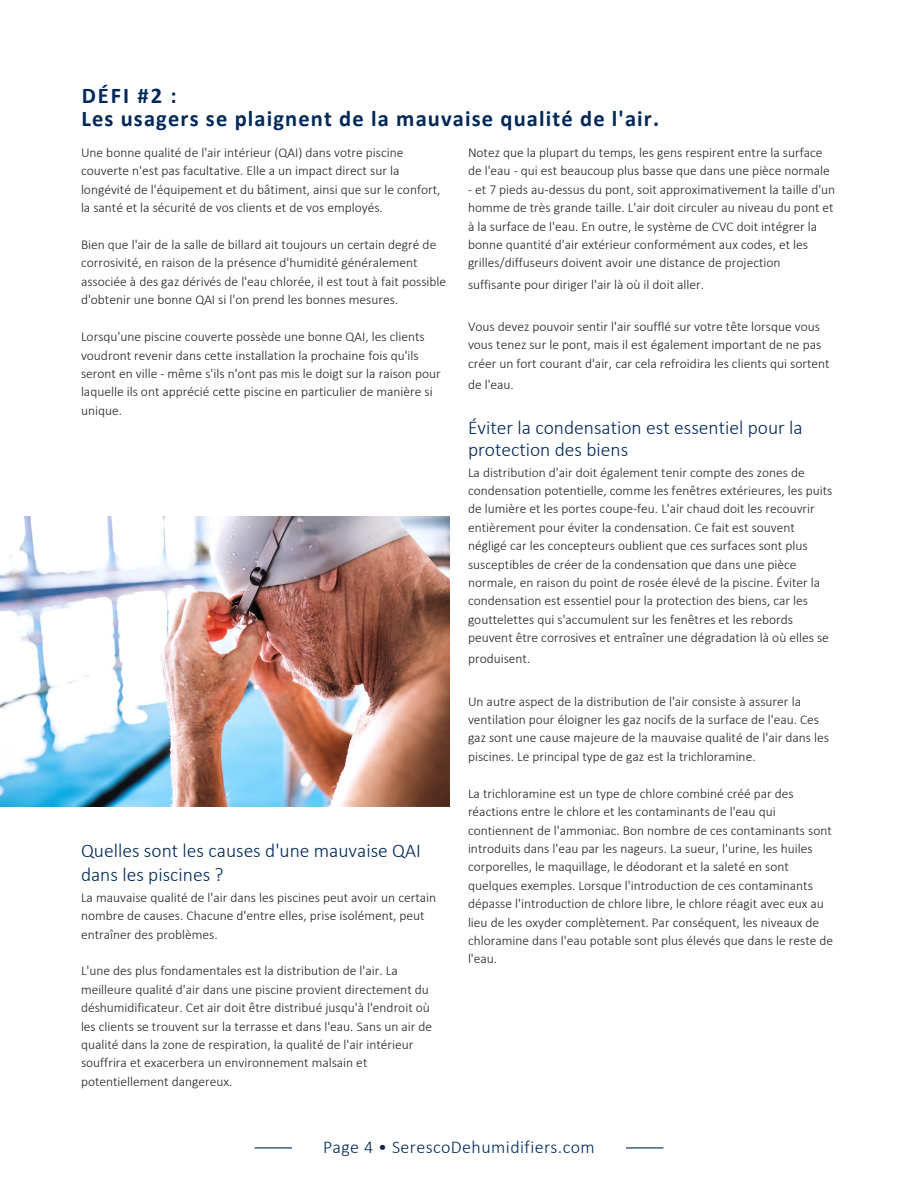
<style>
.page{position:relative;width:918px;height:1188px;background:#fff}
.page>*{position:absolute;margin:0;border:0;box-sizing:border-box;transform-origin:0 0}
.Header_Level_2{font:700 22.5px/22.5px "Calibri";letter-spacing:.05em;color:#002858}
.Body{font:300 19.5px/23.4px "Calibri";color:#002858}
.t1{font:300 18px "Calibri";letter-spacing:.025em;color:#002858}
.Body-2{font:300 13.5px/18.5px "Calibri";color:#231f20}
</style>
<div class="page">
<hr style="left:255px;top:1147px;width:408px;height:1px;background:#002858">
<div style="left:292px;top:1140px;width:334px;height:13px;background:#fff"></div>
<img style="left:0;top:516px;width:450px;height:291px">
<p class="Header_Level_2" style="left:81px;top:84px;width:579px">DÉFI #2 :<br>Les usagers se plaignent de la mauvaise qualité de l'air.</p>
<p class="Body-2" style="left:81px;top:143px;width:361px">Une bonne qualité de l'air intérieur (QAI) dans votre piscine couverte n'est pas facultative. Elle a un impact direct sur la longévité de l'équipement et du bâtiment, ainsi que sur le confort, la santé et la sécurité de vos clients et de vos employés.</p>
<p class="Body-2" style="left:81px;top:235px;width:367px">Bien que l'air de la salle de billard ait toujours un certain degré de corrosivité, en raison de la présence d'humidité généralement associée à des gaz dérivés de l'eau chlorée, il est tout à fait possible d'obtenir une bonne QAI si l'on prend les bonnes mesures.</p>
<p class="Body-2" style="left:81px;top:327px;width:361px">Lorsqu'une piscine couverte possède une bonne QAI, les clients voudront revenir dans cette installation la prochaine fois qu'ils seront en ville - même s'ils n'ont pas mis le doigt sur la raison pour laquelle ils ont apprécié cette piscine en particulier de manière si unique.</p>
<p class="Body-2" style="left:468px;top:143px;width:363px">Notez que la plupart du temps, les gens respirent entre la surface de l'eau - qui est beaucoup plus basse que dans une pièce normale</p>
<p class="Body-2" style="left:468px;top:180px;width:369px">- et 7 pieds au-dessus du pont, soit approximativement la taille d'un homme de très grande taille. L'air doit circuler au niveau du pont et à la surface de l'eau. En outre, le système de CVC doit intégrer la bonne quantité d'air extérieur conformément aux codes, et les grilles/diffuseurs doivent avoir une distance de projection</p>
<p class="Body-2" style="left:468px;top:275px;width:238px">suffisante pour diriger l'air là où il doit aller.</p>
<p class="Body-2" style="left:468px;top:317px;width:363px">Vous devez pouvoir sentir l'air soufflé sur votre tête lorsque vous vous tenez sur le pont, mais il est également important de ne pas créer un fort courant d'air, car cela refroidira les clients qui sortent</p>
<p class="Body-2" style="left:468px;top:375px;width:47px">de l'eau.</p>
<p class="Body" style="left:468px;top:416px;width:336px;line-height:22.5px">Éviter la condensation est essentiel pour la protection des biens</p>
<p class="Body-2" style="left:468px;top:463px;width:366px">La distribution d'air doit également tenir compte des zones de condensation potentielle, comme les fenêtres extérieures, les puits de lumière et les portes coupe-feu. L'air chaud doit les recouvrir entièrement pour éviter la condensation. Ce fait est souvent négligé car les concepteurs oublient que ces surfaces sont plus susceptibles de créer de la condensation que dans une pièce normale, en raison du point de rosée élevé de la piscine. Éviter la condensation est essentiel pour la protection des biens, car les gouttelettes qui s'accumulent sur les fenêtres et les rebords peuvent être corrosives et entraîner une dégradation là où elles se</p>
<p class="Body-2" style="left:468px;top:650px;width:64px">produisent.</p>
<p class="Body-2" style="left:468px;top:692px;width:363px">Un autre aspect de la distribution de l'air consiste à assurer la ventilation pour éloigner les gaz nocifs de la surface de l'eau. Ces gaz sont une cause majeure de la mauvaise qualité de l'air dans les piscines. Le principal type de gaz est la trichloramine.</p>
<p class="Body-2" style="left:468px;top:784px;width:367px">La trichloramine est un type de chlore combiné créé par des réactions entre le chlore et les contaminants de l'eau qui contiennent de l'ammoniac. Bon nombre de ces contaminants sont introduits dans l'eau par les nageurs. La sueur, l'urine, les huiles corporelles, le maquillage, le déodorant et la saleté en sont quelques exemples. Lorsque l'introduction de ces contaminants dépasse l'introduction de chlore libre, le chlore réagit avec eux au lieu de les oxyder complètement. Par conséquent, les niveaux de chloramine dans l'eau potable sont plus élevés que dans le reste de l'eau.</p>
<p class="Body" style="left:81px;top:839px;width:342px">Quelles sont les causes d'une mauvaise QAI dans les piscines ?</p>
<p class="Body-2" style="left:81px;top:888px;width:357px">La mauvaise qualité de l'air dans les piscines peut avoir un certain nombre de causes. Chacune d'entre elles, prise isolément, peut entraîner des problèmes.</p>
<p class="Body-2" style="left:81px;top:962px;width:353px">L'une des plus fondamentales est la distribution de l'air. La meilleure qualité d'air dans une piscine provient directement du déshumidificateur. Cet air doit être distribué jusqu'à l'endroit où les clients se trouvent sur la terrasse et dans l'eau. Sans un air de qualité dans la zone de respiration, la qualité de l'air intérieur souffrira et exacerbera un environnement malsain et potentiellement dangereux.</p>
<h3 class="t1" style="left:323px;top:1136px;width:273px">Page 4 • SerescoDehumidifiers.com</h3>
</div>
